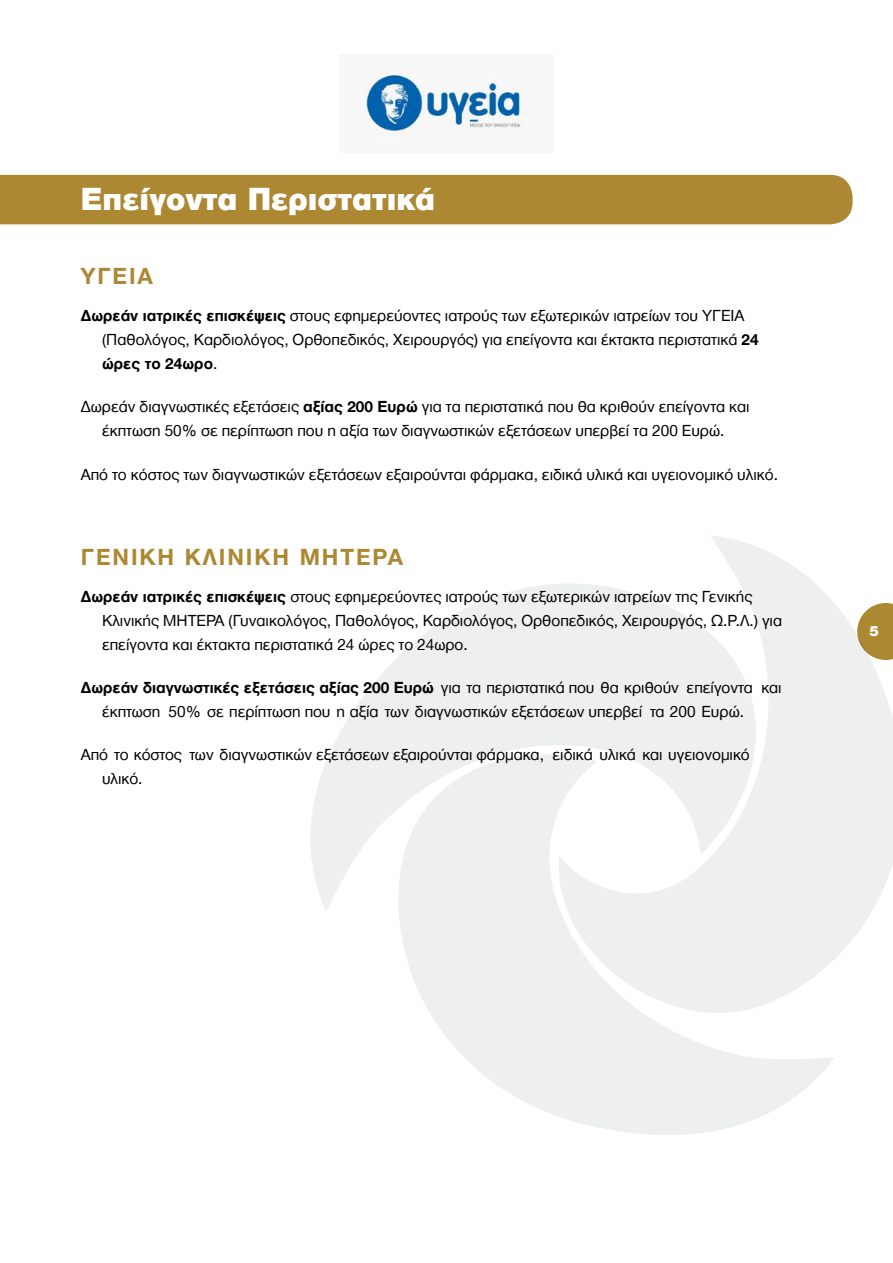
<style>
.page{position:relative;width:893px;height:1263px;background:#fff}
.page>*{position:absolute;margin:0;border:0;box-sizing:border-box;transform-origin:0 0}
.t1{font:900 33px "CF Helvetica";color:#fff}
.t2{font:700 24px "CF Helvetica";color:#ac8832}
.t3{font:16.5px/24px "CF Helvetica";color:#000}
.t4{font:900 15px "CF Helvetica";color:#fff}
.s1{font-weight:700}
</style>
<div class="page">
<svg style="left:311px;top:584px;width:241px;height:326px;fill:#eeefef"></svg>
<svg style="left:387px;top:754px;width:447px;height:381px;fill:#eeefef"></svg>
<svg style="left:552px;top:535px;width:341px;height:478px;fill:#eeefef"></svg>
<div style="left:0;top:175px;width:853px;height:49px;background:#ac8832"></div>
<img style="left:363px;top:66px;width:168px;height:73px">
<h1 class="t1" style="left:81px;top:181px;width:356px">Επείγοντα Περιστατικά</h1>
<h2 class="t2" style="left:81px;top:264px;width:16px">ΥΓΕΙΑ</h2>
<p class="t3" style="left:102px;top:304px;width:658px;text-indent:-21px"><span class="s1">Δωρεάν ιατρικές επισκέψεις</span> στους εφημερεύοντες ιατρούς των εξωτερικών ιατρείων του ΥΓΕΙΑ (Παθολόγος, Καρδιολόγος, Ορθοπεδικός, Χειρουργός) για επείγοντα και έκτακτα περιστατικά <span class="s1">24 ώρες το 24ωρο</span>.</p>
<p class="t3" style="left:81px;top:395px;width:670px;text-align:center">Δωρεάν διαγνωστικές εξετάσεις <span class="s1">αξίας 200 Ευρώ</span> για τα περιστατικά που θα κριθούν επείγοντα και έκπτωση 50% σε περίπτωση που η αξία των διαγνωστικών εξετάσεων υπερβεί τα 200 Ευρώ.</p>
<p class="t3" style="left:81px;top:462px;width:699px">Από το κόστος των διαγνωστικών εξετάσεων εξαιρούνται φάρμακα, ειδικά υλικά και υγειονομικό υλικό.</p>
<h2 class="t2" style="left:81px;top:544px;width:17px">ΓΕΝΙΚΗ</h2>
<h2 class="t2" style="left:185px;top:544px;width:16px">ΚΛΙΝΙΚΗ</h2>
<h2 class="t2" style="left:300px;top:544px;width:40px">ΜΗΤΕΡΑ</h2>
<p class="t3" style="left:102px;top:584px;width:682px;text-indent:-21px"><span class="s1">Δωρεάν ιατρικές επισκέψεις</span> στους εφημερεύοντες ιατρούς των εξωτερικών ιατρείων της Γενικής<br>Κλινικής ΜΗΤΕΡΑ (Γυναικολόγος, Παθολόγος, Καρδιολόγος, Ορθοπεδικός, Χειρουργός, Ω.Ρ.Λ.) για επείγοντα και έκτακτα περιστατικά 24 ώρες το 24ωρο.</p>
<p class="t3" style="left:102px;top:675px;width:681px;text-indent:-21px"><span class="s1">Δωρεάν διαγνωστικές εξετάσεις αξίας 200 Ευρώ</span> για τα περιστατικά που θα κριθούν επείγοντα και έκπτωση 50% σε περίπτωση που η αξία των διαγνωστικών εξετάσεων υπερβεί τα 200 Ευρώ.</p>
<p class="t3" style="left:102px;top:742px;width:649px;text-indent:-21px">Από το κόστος των διαγνωστικών εξετάσεων εξαιρούνται φάρμακα, ειδικά υλικά και υγειονομικό υλικό.</p>
<p class="t4" style="left:870px;top:622px;width:11px">5</p>
</div>
